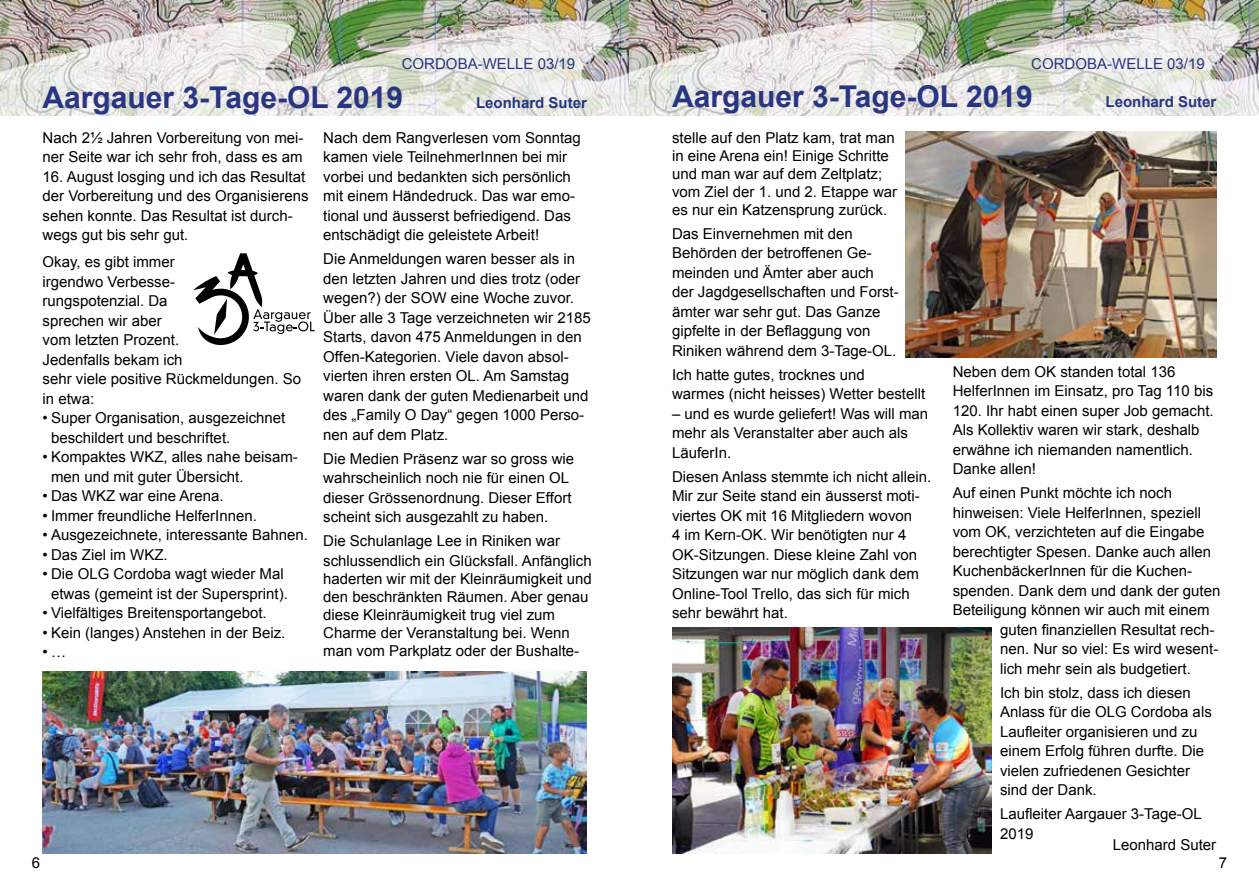
<style>
.page{position:relative;width:1259px;height:893px;background:#fff}
.page>*{position:absolute;margin:0;border:0;box-sizing:border-box;transform-origin:0 0}
.t1{font:700 30px "Arial";color:#283583}
.t2{font:15px/19.5px "Arial";color:#000}
.t3{font:15px "Arial";color:#283583}
.t4{font:700 15px "Arial";color:#283583}
</style>
<div class="page">
<img style="left:0;top:0;width:1259px;height:116px">
<svg style="left:193px;top:253px;width:122px;height:92px"></svg>
<img style="left:905px;top:132px;width:311px;height:226px">
<img style="left:672px;top:628px;width:319px;height:226px">
<img style="left:43px;top:672px;width:544px;height:182px">
<p class="t3" style="left:402px;top:54px;width:175px">CORDOBA-WELLE 03/19</p>
<p class="t3" style="left:1031px;top:54px;width:175px">CORDOBA-WELLE 03/19</p>
<h1 class="t1" style="left:43px;top:78px;width:362px">Aargauer 3-Tage-OL 2019</h1>
<p class="t4" style="left:476px;top:93px;width:112px">Leonhard Suter</p>
<p class="t2" style="left:43px;top:128px;width:262px">Nach 2½ Jahren Vorbereitung von mei&shy;ner Seite war ich sehr froh, dass es am</p>
<p class="t2" style="left:43px;top:167px;width:267px">16. August losging und ich das Resultat der Vorbereitung und des Organisierens sehen konnte. Das Resultat ist durch&shy;wegs gut bis sehr gut.</p>
<p class="t2" style="left:43px;top:252px;width:260px">Okay, es gibt immer<br>irgendwo Verbesse-<br>rungspotenzial. Da<br>sprechen wir aber<br>vom letzten Prozent.<br>Jedenfalls bekam ich<br>sehr viele positive Rückmeldungen. So in etwa:</p>
<p class="t2" style="left:51px;top:408px;width:236px;text-indent:-9px">• Super Organisation, ausgezeichnet beschildert und beschriftet.</p>
<p class="t2" style="left:51px;top:447px;width:248px;text-indent:-9px">• Kompaktes WKZ, alles nahe beisam&shy;men und mit guter Übersicht.</p>
<p class="t2" style="left:43px;top:486px;width:183px">• Das WKZ war eine Arena.</p>
<p class="t2" style="left:43px;top:506px;width:216px">• Immer freundliche HelferInnen.</p>
<p class="t2" style="left:43px;top:525px;width:267px">• Ausgezeichnete, interessante Bahnen.</p>
<p class="t2" style="left:43px;top:545px;width:127px">• Das Ziel im WKZ.</p>
<p class="t2" style="left:43px;top:564px;width:247px;text-align:center">• Die OLG Cordoba wagt wieder Mal etwas (gemeint ist der Supersprint).</p>
<p class="t2" style="left:43px;top:603px;width:226px">• Vielfältiges Breitensportangebot.</p>
<p class="t2" style="left:43px;top:623px;width:244px">• Kein (langes) Anstehen in der Beiz.</p>
<p class="t2" style="left:43px;top:642px;width:25px">•…</p>
<p class="t2" style="left:323px;top:128px;width:259px">Nach dem Rangverlesen vom Sonntag kamen viele TeilnehmerInnen bei mir vorbei und bedankten sich persönlich mit einem Händedruck. Das war emo&shy;tional und äusserst befriedigend. Das entschädigt die geleistete Arbeit!</p>
<p class="t2" style="left:323px;top:249px;width:269px">Die Anmeldungen waren besser als in den letzten Jahren und dies trotz (oder wegen?) der SOW eine Woche zuvor.<br>Über alle 3 Tage verzeichneten wir 2185<br>Starts, davon 475 Anmeldungen in den Offen-Kategorien. Viele davon absol&shy;vierten ihren ersten OL. Am Samstag waren dank der guten Medienarbeit und des „Family O Day“ gegen 1000 Perso&shy;nen auf dem Platz.</p>
<p class="t2" style="left:323px;top:449px;width:252px">Die Medien Präsenz war so gross wie wahrscheinlich noch nie für einen OL dieser Grössenordnung. Dieser Effort scheint sich ausgezahlt zu haben.</p>
<p class="t2" style="left:323px;top:531px;width:270px">Die Schulanlage Lee in Riniken war schlussendlich ein Glücksfall. Anfänglich</p>
<p class="t2" style="left:323px;top:570px;width:270px;line-height:18px">haderten wir mit der Kleinräumigkeit und den beschränkten Räumen. Aber genau diese Kleinräumigkeit trug viel zum Charme der Veranstaltung bei. Wenn man vom Parkplatz oder der Bushalte-</p>
<h1 class="t1" style="left:672px;top:76px;width:362px">Aargauer 3-Tage-OL 2019</h1>
<p class="t4" style="left:1105px;top:92px;width:112px">Leonhard Suter</p>
<p class="t2" style="left:672px;top:129px;width:227px;line-height:18px">stelle auf den Platz kam, trat man in eine Arena ein! Einige Schritte und man war auf dem Zeltplatz; vom Ziel der 1. und 2. Etappe war es nur ein Katzensprung zurück.</p>
<p class="t2" style="left:672px;top:224px;width:228px">Das Einvernehmen mit den<br>Behörden der betroffenen Ge&shy;meinden und Ämter aber auch der Jagdgesellschaften und Forst&shy;ämter war sehr gut. Das Ganze gipfelte in der Beflaggung von<br>Riniken während dem 3-Tage-OL.</p>
<p class="t2" style="left:672px;top:365px;width:255px">Ich hatte gutes, trocknes und<br>warmes (nicht heisses) Wetter bestellt</p>
<p class="t2" style="left:672px;top:404px;width:258px">– und es wurde geliefert! Was will man mehr als Veranstalter aber auch als<br>LäuferIn.</p>
<p class="t2" style="left:672px;top:467px;width:261px">Diesen Anlass stemmte ich nicht allein.<br>Mir zur Seite stand ein äusserst moti&shy;viertes OK mit 16 Mitgliedern wovon<br>4 im Kern-OK. Wir benötigten nur 4<br>OK-Sitzungen. Diese kleine Zahl von Sitzungen war nur möglich dank dem Online-Tool Trello, das sich für mich sehr bewährt hat.</p>
<p class="t2" style="left:952px;top:362px;width:262px">Neben dem OK standen total 136<br>HelferInnen im Einsatz, pro Tag 110 bis<br>120. Ihr habt einen super Job gemacht.<br>Als Kollektiv waren wir stark, deshalb erwähne ich niemanden namentlich.<br>Danke allen!</p>
<p class="t2" style="left:952px;top:483px;width:221px">Auf einen Punkt möchte ich noch</p>
<p class="t2" style="left:952px;top:503px;width:250px">hinweisen: Viele HelferInnen, speziell</p>
<p class="t2" style="left:952px;top:522px;width:253px">vom OK, verzichteten auf die Eingabe</p>
<p class="t2" style="left:952px;top:542px;width:260px">berechtigter Spesen. Danke auch allen</p>
<p class="t2" style="left:952px;top:561px;width:241px">KuchenbäckerInnen für die Kuchen-</p>
<p class="t2" style="left:952px;top:581px;width:269px">spenden. Dank dem und dank der guten</p>
<p class="t2" style="left:952px;top:600px;width:258px">Beteiligung können wir auch mit einem</p>
<p class="t2" style="left:1000px;top:620px;width:216px">guten finanziellen Resultat rech-</p>
<p class="t2" style="left:1000px;top:639px;width:220px">nen. Nur so viel: Es wird wesent-</p>
<p class="t2" style="left:1000px;top:659px;width:192px">lich mehr sein als budgetiert.</p>
<p class="t2" style="left:1000px;top:683px;width:213px">Ich bin stolz, dass ich diesen<br>Anlass für die OLG Cordoba als<br>Laufleiter organisieren und zu einem Erfolg führen durfte. Die vielen zufriedenen Gesichter sind der Dank.</p>
<p class="t2" style="left:1000px;top:804px;width:203px">Laufleiter Aargauer 3-Tage-OL<br>2019</p>
<p class="t2" style="left:1112px;top:835px;width:105px">Leonhard Suter</p>
<p class="t2" style="left:32px;top:853px;width:10px">6</p>
<p class="t2" style="left:1219px;top:853px;width:10px">7</p>
</div>
